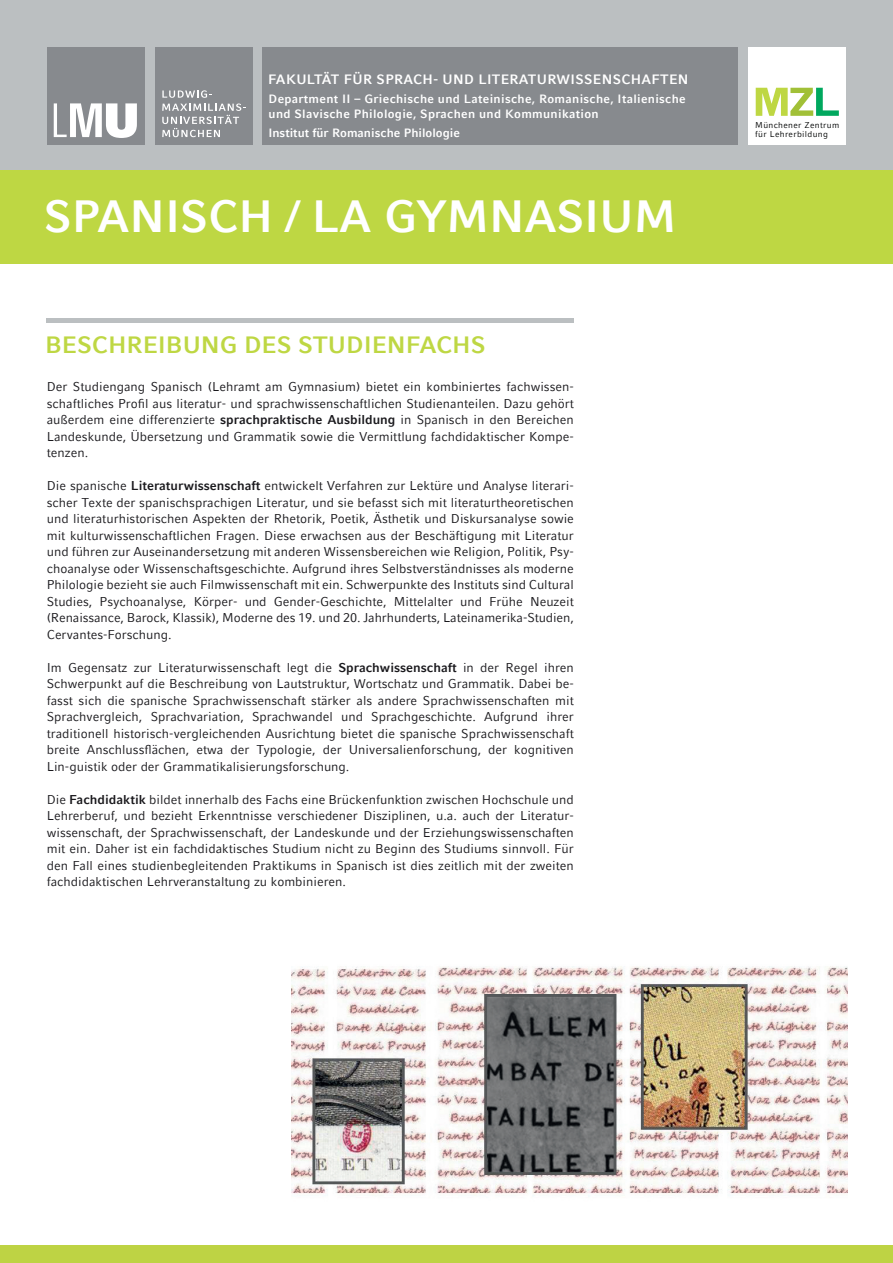
<style>
.page{position:relative;width:893px;height:1263px;background:#fff}
.page>*{position:absolute;margin:0;border:0;box-sizing:border-box;transform-origin:0 0}
.t1{font:700 45px "LMU Compatil Fact";color:#fff}
.t2{font:700 23.55px "LMU Compatil Fact";color:#bed743}
.t3{font:700 13.5px "LMU Compatil Fact";letter-spacing:.025em;color:#fff}
.t4{font:12.75px/16.5px "LMU Compatil Fact";color:#1a191d;text-align:justify}
.t5{font:700 12px/14.2px "LMU Compatil Fact";letter-spacing:.025em;color:#fff}
.t6{font:700 12px "LMU Compatil Fact";color:#fff}
.t7{font:8.4px/9.4px "LMU Compatil Fact";letter-spacing:.04em;color:#030505}
.s1{font-weight:700}
</style>
<div class="page">
<img style="left:291px;top:966px;width:556px;height:231px">
<div style="left:0;top:0;width:893px;height:176px;background:#bbbfc1"></div>
<div style="left:262px;top:47px;width:476px;height:98px;background:#878a8e"></div>
<div style="left:47px;top:47px;width:98px;height:98px;background:#878a8e"></div>
<div style="left:155px;top:47px;width:98px;height:98px;background:#878a8e"></div>
<svg style="left:54px;top:103px;width:83px;height:35px"></svg>
<svg style="left:162px;top:90px;width:84px;height:47px"></svg>
<div style="left:748px;top:47px;width:98px;height:97px;background:#fff"></div>
<svg style="left:756px;top:88px;width:83px;height:28px"></svg>
<hr style="left:47px;top:318px;width:527px;height:4px;background:#bbbfc1">
<div style="left:0;top:170px;width:893px;height:94px;background:#bed743"></div>
<div style="left:0;top:1246px;width:893px;height:17px;background:#bed344"></div>
<p class="t3" style="left:268px;top:74px;width:422px">FAKULTÄT FÜR SPRACH- UND LITERATURWISSENSCHAFTEN</p>
<p class="t5" style="left:269px;top:93px;width:419px">Department II – Griechische und Lateinische, Romanische, Italienische und Slavische Philologie, Sprachen und Kommunikation</p>
<p class="t6" style="left:268px;top:128px;width:193px">Institut für Romanische Philologie</p>
<h1 class="t1" style="left:44px;top:198px;width:634px">SPANISCH / LA GYMNASIUM</h1>
<h2 class="t2" style="left:45px;top:336px;width:442px">BESCHREIBUNG DES STUDIENFACHS</h2>
<p class="t4" style="left:47px;top:380px;width:529px">Der Studiengang Spanisch (Lehramt am Gymnasium) bietet ein kombiniertes fachwissen&shy;schaftliches Profil aus literatur- und sprachwissenschaftlichen Studienanteilen. Dazu gehört außerdem eine differenzierte <span class="s1">sprachpraktische Ausbildung</span> in Spanisch in den Bereichen Landeskunde, Übersetzung und Grammatik sowie die Vermittlung fachdidaktischer Kompe&shy;tenzen.</p>
<p class="t4" style="left:47px;top:479px;width:529px">Die spanische <span class="s1">Literaturwissenschaft</span> entwickelt Verfahren zur Lektüre und Analyse literari&shy;scher Texte der spanischsprachigen Literatur, und sie befasst sich mit literaturtheoretischen und literaturhistorischen Aspekten der Rhetorik, Poetik, Ästhetik und Diskursanalyse sowie mit kulturwissenschaftlichen Fragen. Diese erwachsen aus der Beschäftigung mit Literatur und führen zur Auseinandersetzung mit anderen Wissensbereichen wie Religion, Politik, Psy&shy;choanalyse oder Wissenschaftsgeschichte. Aufgrund ihres Selbstverständnisses als moderne Philologie bezieht sie auch Filmwissenschaft mit ein. Schwerpunkte des Instituts sind Cultural Studies, Psychoanalyse, Körper- und Gender-Geschichte, Mittelalter und Frühe Neuzeit (Renaissance, Barock, Klassik), Moderne des 19. und 20. Jahrhunderts, Lateinamerika-Studien, Cervantes-Forschung.</p>
<p class="t4" style="left:47px;top:660px;width:529px">Im Gegensatz zur Literaturwissenschaft legt die <span class="s1">Sprachwissenschaft</span> in der Regel ihren Schwerpunkt auf die Beschreibung von Lautstruktur, Wortschatz und Grammatik. Dabei be&shy;fasst sich die spanische Sprachwissenschaft stärker als andere Sprachwissenschaften mit Sprachvergleich, Sprachvariation, Sprachwandel und Sprachgeschichte. Aufgrund ihrer traditionell historisch-vergleichenden Ausrichtung bietet die spanische Sprachwissenschaft breite Anschlussflächen, etwa der Typologie, der Universalienforschung, der kognitiven Lin-guistik oder der Grammatikalisierungsforschung.</p>
<p class="t4" style="left:47px;top:792px;width:529px">Die <span class="s1">Fachdidaktik</span> bildet innerhalb des Fachs eine Brückenfunktion zwischen Hochschule und Lehrerberuf, und bezieht Erkenntnisse verschiedener Disziplinen, u.a. auch der Literatur&shy;wissenschaft, der Sprachwissenschaft, der Landeskunde und der Erziehungswissenschaften mit ein. Daher ist ein fachdidaktisches Studium nicht zu Beginn des Studiums sinnvoll. Für den Fall eines studienbegleitenden Praktikums in Spanisch ist dies zeitlich mit der zweiten fachdidaktischen Lehrveranstaltung zu kombinieren.</p>
<p class="t7" style="left:755px;top:121px;width:86px">Münchener Zentrum für Lehrerbildung</p>
</div>
